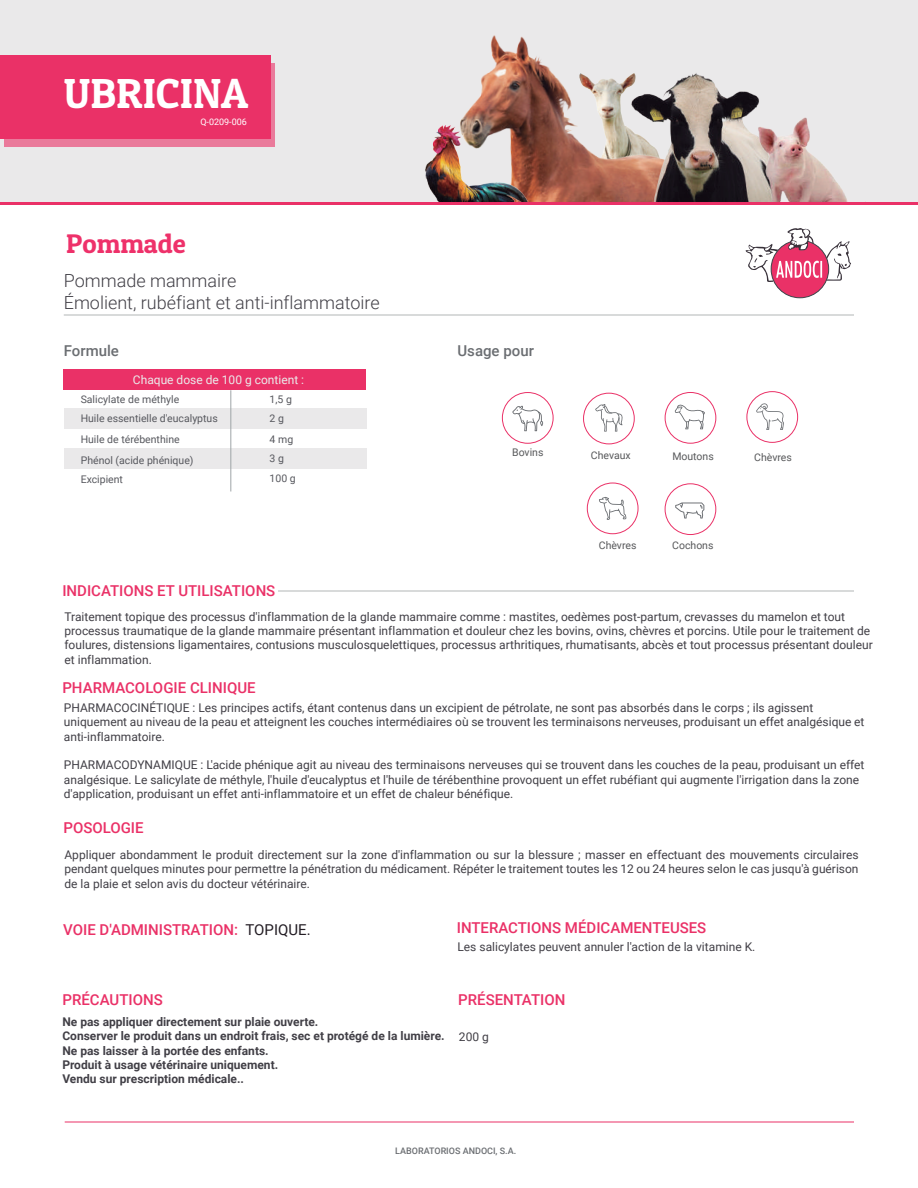
<style>
.page{position:relative;width:918px;height:1188px;background:#fff}
.page>*{position:absolute;margin:0;border:0;box-sizing:border-box;transform-origin:0 0}
.t1{font:42px "Patua One";color:#fff}
.t2{font:27px "Patua One";color:#ee316a}
.t3{font:300 18px/21.6px "Roboto";color:#413f46}
.t4{font:500 15px "Roboto";color:#ea3167}
.t5{font:500 15px "Roboto";color:#6b6e72}
.t6{font:12px/14.4px "Roboto";color:#413f46}
.t7{font:700 12px/14.4px "Roboto";color:#413f46}
.t8{font:12px "Roboto";color:#ebebeb}
.t9{font:10.5px "Roboto";color:#57585e}
.t10{font:10.5px "Roboto";color:#57585a}
.t11{font:500 9px "Roboto";color:#6b6e72}
.t12{font:9px "Roboto";color:#fff}
.s1{font-weight:400;color:#231d24}
</style>
<div class="page">
<div style="left:0;top:0;width:918px;height:202px;background:#eae9ea"></div>
<img style="left:463px;top:35px;width:153px;height:167px">
<img style="left:616px;top:73px;width:143px;height:129px">
<img style="left:425px;top:117px;width:105px;height:85px">
<img style="left:751px;top:113px;width:115px;height:89px">
<div style="left:4px;top:63px;width:270px;height:84px;background:#ea7a9b"></div>
<div style="left:0;top:55px;width:271px;height:84px;background:#ea3167"></div>
<hr style="left:0;top:202px;width:918px;height:3px;background:#ea3167">
<div style="left:771px;top:240px;width:58px;height:58px;background:#ea3167;border-radius:50%"></div>
<svg style="left:745px;top:228px;width:106px;height:54px"></svg>
<div style="left:63px;top:369px;width:303px;height:20px;background:#ea3167"></div>
<div style="left:65px;top:409px;width:302px;height:20px;background:#eae9ea"></div>
<div style="left:65px;top:448px;width:302px;height:21px;background:#eae9ea"></div>
<hr style="left:230px;top:390px;width:1px;height:102px;background:#9ea4a7">
<hr style="left:64px;top:315px;width:790px;height:1px;background:#b2b6b7">
<hr style="left:278px;top:591px;width:576px;height:1px;background:#b2b6b7">
<hr style="left:65px;top:1122px;width:789px;height:1px;background:#ea3167">
<svg style="left:512px;top:406px;width:31px;height:25px"></svg>
<svg style="left:756px;top:403px;width:28px;height:27px"></svg>
<svg style="left:675px;top:404px;width:30px;height:25px"></svg>
<div style="left:502px;top:392px;width:52px;height:52px;border:1px solid #ea3167;border-radius:50%"></div>
<div style="left:583px;top:393px;width:52px;height:51px;border:1px solid #ea3167;border-radius:50%"></div>
<div style="left:665px;top:392px;width:51px;height:52px;border:1px solid #ea3167;border-radius:50%"></div>
<div style="left:665px;top:483px;width:51px;height:52px;border:1px solid #ea3167;border-radius:50%"></div>
<div style="left:747px;top:391px;width:51px;height:52px;border:1px solid #ea3167;border-radius:50%"></div>
<div style="left:587px;top:483px;width:51px;height:51px;border:1px solid #ea3167;border-radius:50%"></div>
<svg style="left:595px;top:404px;width:28px;height:28px"></svg>
<svg style="left:599px;top:497px;width:27px;height:23px"></svg>
<svg style="left:675px;top:502px;width:29px;height:17px"></svg>
<h1 class="t1" style="left:64px;top:67px;width:186px">UBRICINA</h1>
<p class="t12" style="left:200px;top:115px;width:48px">Q-0209-006</p>
<h2 class="t2" style="left:66px;top:227px;width:121px">Pommade</h2>
<h3 class="t3" style="left:64px;top:269px;width:318px">Pommade mammaire<br>Émolient, rubéfiant et anti-inflammatoire</h3>
<p class="t5" style="left:64px;top:340px;width:57px">Formule</p>
<p class="t8" style="left:133px;top:371px;width:173px">Chaque dose de 100 g contient :</p>
<p class="t9" style="left:81px;top:392px;width:100px">Salicylate de méthyle</p>
<p class="t9" style="left:270px;top:392px;width:24px">1,5 g</p>
<p class="t9" style="left:81px;top:432px;width:101px">Huile de térébenthine</p>
<p class="t9" style="left:270px;top:432px;width:25px">4 mg</p>
<p class="t9" style="left:81px;top:411px;width:139px">Huile essentielle d'eucalyptus</p>
<p class="t9" style="left:270px;top:411px;width:16px">2 g</p>
<p class="t9" style="left:81px;top:453px;width:114px">Phénol (acide phénique)</p>
<p class="t9" style="left:270px;top:451px;width:16px">3 g</p>
<p class="t9" style="left:81px;top:472px;width:44px">Excipient</p>
<p class="t9" style="left:270px;top:471px;width:28px">100 g</p>
<p class="t4" style="left:62px;top:580px;width:214px">INDICATIONS ET UTILISATIONS</p>
<p class="t5" style="left:457px;top:340px;width:78px">Usage pour</p>
<p class="t10" style="left:512px;top:445px;width:33px">Bovins</p>
<p class="t10" style="left:591px;top:448px;width:41px">Chevaux</p>
<p class="t10" style="left:672px;top:449px;width:43px">Moutons</p>
<p class="t10" style="left:754px;top:450px;width:39px">Chèvres</p>
<p class="t10" style="left:599px;top:538px;width:39px">Chèvres</p>
<p class="t10" style="left:672px;top:538px;width:43px">Cochons</p>
<p class="t6" style="left:65px;top:609px;width:810px">Traitement topique des processus d'inflammation de la glande mammaire comme : mastites, oedèmes post-partum, crevasses du mamelon et tout processus traumatique de la glande mammaire présentant inflammation et douleur chez les bovins, ovins, chèvres et porcins. Utile pour le traitement de foulures, distensions ligamentaires, contusions musculosquelettiques, processus arthritiques, rhumatisants, abcès et tout processus présentant douleur et inflammation.</p>
<p class="t4" style="left:62px;top:677px;width:195px">PHARMACOLOGIE CLINIQUE</p>
<p class="t6" style="left:64px;top:700px;width:802px">PHARMACOCINÉTIQUE : Les principes actifs, étant contenus dans un excipient de pétrolate, ne sont pas absorbés dans le corps ; ils agissent uniquement au niveau de la peau et atteignent les couches intermédiaires où se trouvent les terminaisons nerveuses, produisant un effet analgésique et anti-inflammatoire.</p>
<p class="t6" style="left:64px;top:757px;width:802px">PHARMACODYNAMIQUE : L'acide phénique agit au niveau des terminaisons nerveuses qui se trouvent dans les couches de la peau, produisant un effet analgésique. Le salicylate de méthyle, l'huile d'eucalyptus et l'huile de térébenthine provoquent un effet rubéfiant qui augmente l'irrigation dans la zone d'application, produisant un effet anti-inflammatoire et un effet de chaleur bénéfique.</p>
<p class="t4" style="left:63px;top:817px;width:82px">POSOLOGIE</p>
<p class="t6" style="left:65px;top:847px;width:796px;text-align:justify">Appliquer abondamment le produit directement sur la zone d'inflammation ou sur la blessure ; masser en effectuant des mouvements circulaires pendant quelques minutes pour permettre la pénétration du médicament. Répéter le traitement toutes les 12 ou 24 heures selon le cas jusqu'à guérison de la plaie et selon avis du docteur vétérinaire.</p>
<p class="t4" style="left:63px;top:919px;width:249px">VOIE D'ADMINISTRATION: <span class="s1">TOPIQUE.</span></p>
<p class="t4" style="left:457px;top:917px;width:251px">INTERACTIONS MÉDICAMENTEUSES</p>
<p class="t6" style="left:458px;top:939px;width:299px">Les salicylates peuvent annuler l'action de la vitamine K.</p>
<p class="t4" style="left:63px;top:989px;width:102px">PRÉCAUTIONS</p>
<p class="t7" style="left:62px;top:1014px;width:384px">Ne pas appliquer directement sur plaie ouverte.<br>Conserver le produit dans un endroit frais, sec et protégé de la lumière.<br>Ne pas laisser à la portée des enfants.<br>Produit à usage vétérinaire uniquement.<br>Vendu sur prescription médicale..</p>
<p class="t4" style="left:458px;top:990px;width:109px">PRÉSENTATION</p>
<p class="t6" style="left:459px;top:1029px;width:31px">200 g</p>
<p class="t11" style="left:395px;top:1144px;width:123px">LABORATORIOS ANDOCI, S.A.</p>
</div>
